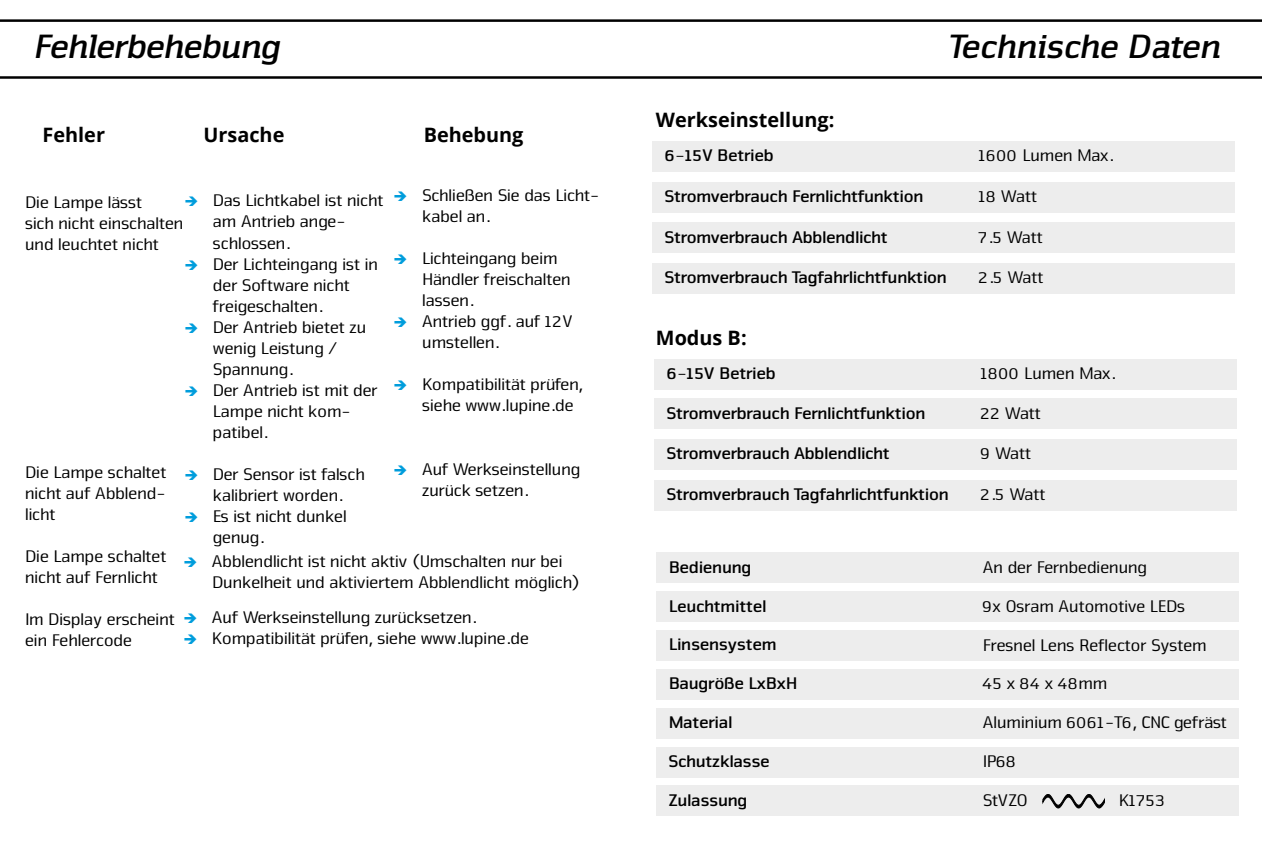
<style>
.page{position:relative;width:1262px;height:865px;background:#fff}
.page>*{position:absolute;margin:0;border:0;box-sizing:border-box;transform-origin:0 0}
.t1{font:italic 35px "Nuri Bold Slab";color:#000}
.t2{font:700 19.75px "Open Sans";color:#000}
.t3{font:17.5px/21px "Nuri";color:#000}
.t4{font:700 17.5px "Nuri";color:#000}
.s1{color:#009ddc}
</style>
<div class="page">
<svg style="left:0;top:19px;width:1261px;height:60px"></svg>
<div style="left:652px;top:141px;width:582px;height:31px;background:#ededed"></div>
<div style="left:654px;top:359px;width:582px;height:30px;background:#ededed"></div>
<div style="left:652px;top:222px;width:582px;height:31px;background:#ededed"></div>
<div style="left:654px;top:439px;width:582px;height:30px;background:#ededed"></div>
<div style="left:652px;top:182px;width:582px;height:30px;background:#ededed"></div>
<div style="left:654px;top:398px;width:582px;height:31px;background:#ededed"></div>
<div style="left:652px;top:263px;width:582px;height:31px;background:#ededed"></div>
<div style="left:654px;top:480px;width:582px;height:30px;background:#ededed"></div>
<div style="left:656px;top:552px;width:582px;height:31px;background:#ededed"></div>
<div style="left:656px;top:591px;width:582px;height:31px;background:#ededed"></div>
<div style="left:656px;top:630px;width:582px;height:31px;background:#ededed"></div>
<div style="left:656px;top:669px;width:582px;height:30px;background:#ededed"></div>
<div style="left:656px;top:708px;width:582px;height:30px;background:#ededed"></div>
<div style="left:656px;top:746px;width:582px;height:31px;background:#ededed"></div>
<div style="left:656px;top:785px;width:582px;height:31px;background:#ededed"></div>
<svg style="left:1042px;top:794px;width:62px;height:14px"></svg>
<h1 class="t1" style="left:31px;top:25px;width:248px">Fehlerbehebung</h1>
<p class="t2" style="left:43px;top:121px;width:64px">Fehler</p>
<p class="t2" style="left:203px;top:121px;width:82px">Ursache</p>
<p class="t2" style="left:423px;top:121px;width:101px">Behebung</p>
<p class="t3" style="left:421px;top:184px;width:178px;text-indent:-28px"><span class="s1">➔</span> Schließen Sie das Licht&shy;kabel an.</p>
<p class="t3" style="left:421px;top:247px;width:150px;text-indent:-28px"><span class="s1">➔</span> Lichteingang beim<br>Händler freischalten lassen.</p>
<p class="t3" style="left:421px;top:310px;width:152px;text-indent:-28px"><span class="s1">➔</span> Antrieb ggf. auf 12V umstellen.</p>
<p class="t3" style="left:421px;top:373px;width:162px;text-indent:-28px"><span class="s1">➔</span> Kompatibilität prüfen, siehe www.lupine.de</p>
<p class="t3" style="left:212px;top:189px;width:172px;text-indent:-28px"><span class="s1">➔</span> Das Lichtkabel ist nicht am Antrieb ange&shy;schlossen.</p>
<p class="t3" style="left:212px;top:252px;width:166px;text-indent:-28px"><span class="s1">➔</span> Der Lichteingang ist in der Software nicht freigeschalten.</p>
<p class="t3" style="left:212px;top:315px;width:155px;text-indent:-28px"><span class="s1">➔</span> Der Antrieb bietet zu wenig Leistung /<br>Spannung.</p>
<p class="t3" style="left:212px;top:378px;width:166px;text-indent:-28px"><span class="s1">➔</span> Der Antrieb ist mit der<br>Lampe nicht kom&shy;patibel.</p>
<p class="t3" style="left:184px;top:462px;width:181px;text-align:center"><span class="s1">➔</span> Der Sensor ist falsch kalibriert worden.</p>
<p class="t3" style="left:212px;top:504px;width:135px;text-indent:-28px"><span class="s1">➔</span> Es ist nicht dunkel genug.</p>
<p class="t3" style="left:24px;top:191px;width:160px">Die Lampe lässt<br>sich nicht einschalten und leuchtet nicht</p>
<p class="t3" style="left:421px;top:457px;width:160px;text-indent:-28px"><span class="s1">➔</span> Auf Werkseinstellung zurück setzen.</p>
<p class="t3" style="left:24px;top:460px;width:143px;text-align:justify">Die Lampe schaltet nicht auf Abblend&shy;licht</p>
<p class="t3" style="left:24px;top:544px;width:143px">Die Lampe schaltet nicht auf Fernlicht</p>
<p class="t3" style="left:24px;top:607px;width:151px">Im Display erscheint ein Fehlercode</p>
<p class="t3" style="left:211px;top:550px;width:368px;text-indent:-28px"><span class="s1">➔</span> Abblendlicht ist nicht aktiv (Umschalten nur bei<br>Dunkelheit und aktiviertem Abblendlicht möglich)</p>
<p class="t3" style="left:183px;top:606px;width:293px"><span class="s1">➔</span> Auf Werkseinstellung zurücksetzen.</p>
<p class="t3" style="left:183px;top:627px;width:346px"><span class="s1">➔</span> Kompatibilität prüfen, siehe www.lupine.de</p>
<h1 class="t1" style="left:946px;top:25px;width:273px">Technische Daten</h1>
<p class="t2" style="left:656px;top:105px;width:180px">Werkseinstellung:</p>
<p class="t4" style="left:664px;top:145px;width:110px">6-15V Betrieb</p>
<p class="t3" style="left:977px;top:144px;width:136px">1600 Lumen Max.</p>
<p class="t4" style="left:664px;top:185px;width:260px">Stromverbrauch Fernlichtfunktion</p>
<p class="t3" style="left:977px;top:185px;width:60px">18 Watt</p>
<p class="t4" style="left:664px;top:226px;width:224px">Stromverbrauch Abblendlicht</p>
<p class="t3" style="left:977px;top:225px;width:66px">7.5 Watt</p>
<p class="t4" style="left:664px;top:267px;width:283px">Stromverbrauch Tagfahrlichtfunktion</p>
<p class="t3" style="left:977px;top:266px;width:66px">2.5 Watt</p>
<p class="t2" style="left:656px;top:324px;width:92px">Modus B:</p>
<p class="t4" style="left:666px;top:362px;width:110px">6-15V Betrieb</p>
<p class="t3" style="left:979px;top:362px;width:136px">1800 Lumen Max.</p>
<p class="t4" style="left:666px;top:402px;width:260px">Stromverbrauch Fernlichtfunktion</p>
<p class="t3" style="left:979px;top:401px;width:62px">22 Watt</p>
<p class="t4" style="left:666px;top:442px;width:224px">Stromverbrauch Abblendlicht</p>
<p class="t3" style="left:979px;top:442px;width:52px">9 Watt</p>
<p class="t4" style="left:666px;top:483px;width:283px">Stromverbrauch Tagfahrlichtfunktion</p>
<p class="t3" style="left:979px;top:483px;width:66px">2.5 Watt</p>
<p class="t4" style="left:668px;top:556px;width:84px">Bedienung</p>
<p class="t4" style="left:668px;top:595px;width:99px">Leuchtmittel</p>
<p class="t4" style="left:668px;top:633px;width:109px">Linsensystem</p>
<p class="t4" style="left:668px;top:672px;width:130px">Baugröße LxBxH</p>
<p class="t4" style="left:668px;top:711px;width:65px">Material</p>
<p class="t4" style="left:668px;top:750px;width:102px">Schutzklasse</p>
<p class="t4" style="left:668px;top:789px;width:80px">Zulassung</p>
<p class="t3" style="left:981px;top:556px;width:166px">An der Fernbedienung</p>
<p class="t3" style="left:981px;top:594px;width:204px">9x Osram Automotive LEDs</p>
<p class="t3" style="left:981px;top:633px;width:225px">Fresnel Lens Reflector System</p>
<p class="t3" style="left:981px;top:672px;width:126px">45 x 84 x 48mm</p>
<p class="t3" style="left:981px;top:711px;width:245px">Aluminium 6061-T6, CNC gefräst</p>
<p class="t3" style="left:981px;top:750px;width:35px">IP68</p>
<p class="t3" style="left:981px;top:788px;width:46px">StVZO</p>
<p class="t3" style="left:1117px;top:788px;width:48px">K1753</p>
</div>
